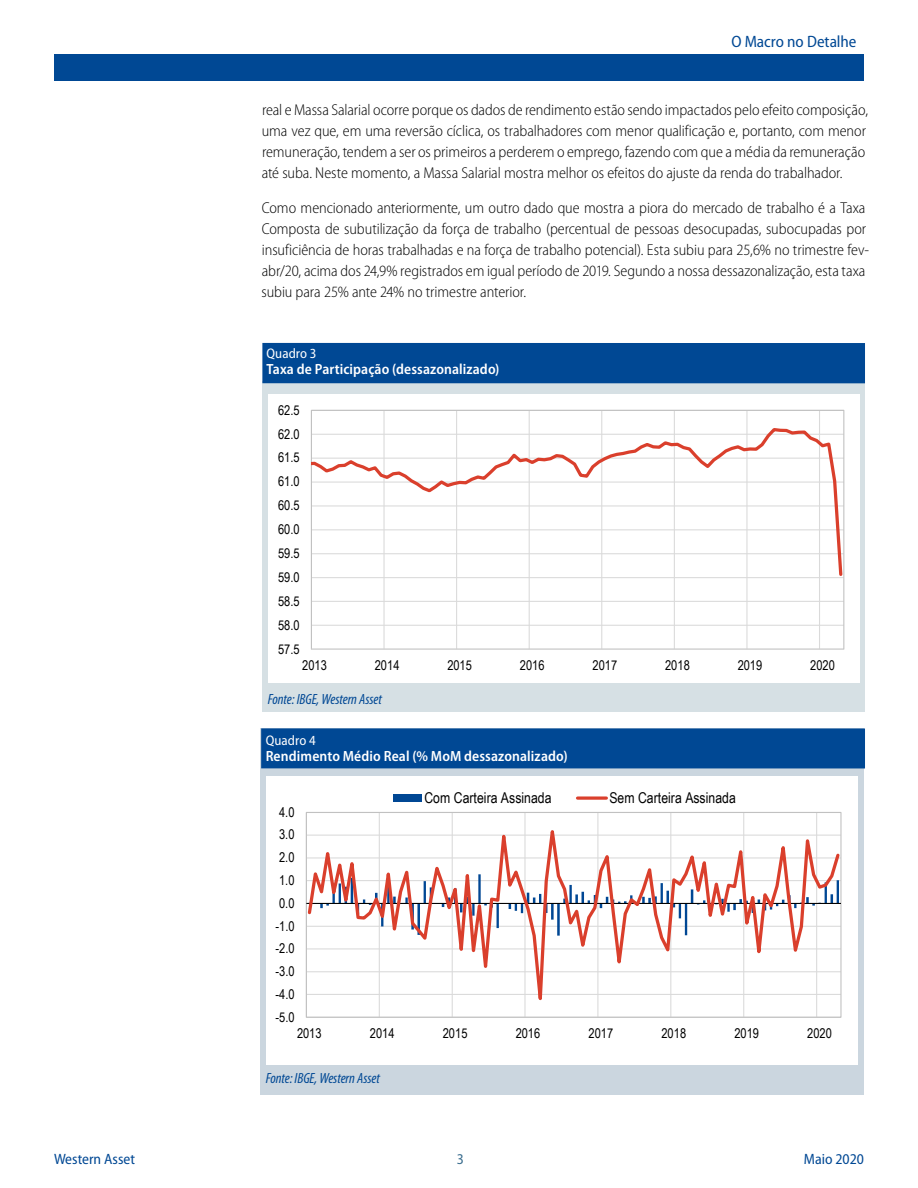
<style>
.page{position:relative;width:918px;height:1188px;background:#fff}
.page>*{position:absolute;margin:0;border:0;box-sizing:border-box;transform-origin:0 0}
.t1{font:semi-condensed 16.5px "Myriad Pro";color:#004894}
.t2{font:300 semi-condensed 15.75px/21px "Myriad Pro";letter-spacing:-.005em;color:#000}
.t3{font:semi-condensed 15px "Myriad Pro";color:#004894}
.t4{font:semi-condensed 15px "Myriad Pro";color:#3b6e8f}
.t5{font:600 semi-condensed 14.85px "Myriad Pro";letter-spacing:.005em;color:#fff}
.t6{font:14.85px "Arial Narrow";color:#000}
.t7{font:italic condensed 14.85px "Myriad Pro";letter-spacing:-.005em;color:#004794}
.t8{font:italic condensed 14.85px "Myriad Pro";letter-spacing:-.005em;color:#004894}
.t9{font:semi-condensed 13.95px "Myriad Pro";letter-spacing:.005em;color:#fff}
.t10{font:13.5px "Arial Narrow";letter-spacing:-.005em;color:#000}
</style>
<div class="page">
<div style="left:54px;top:54px;width:810px;height:27px;background:#004894"></div>
<div style="left:262px;top:382px;width:603px;height:330px;background:#d6e0e4"></div>
<div style="left:262px;top:343px;width:603px;height:40px;background:#004894"></div>
<div style="left:260px;top:728px;width:604px;height:367px;background:#cbd6df"></div>
<div style="left:261px;top:728px;width:604px;height:40px;background:#004894"></div>
<div style="left:268px;top:394px;width:592px;height:288px;background:#fff"></div>
<hr style="left:311px;top:625px;width:533px;height:1px;background:#dadada">
<hr style="left:311px;top:601px;width:533px;height:1px;background:#dadada">
<hr style="left:383px;top:410px;width:2px;height:239px;background:#dadada">
<hr style="left:456px;top:410px;width:1px;height:239px;background:#dadada">
<hr style="left:529px;top:410px;width:1px;height:239px;background:#dadada">
<hr style="left:601px;top:410px;width:1px;height:239px;background:#dadada">
<hr style="left:674px;top:410px;width:1px;height:239px;background:#dadada">
<hr style="left:746px;top:410px;width:1px;height:239px;background:#dadada">
<hr style="left:819px;top:410px;width:1px;height:239px;background:#dadada">
<hr style="left:311px;top:649px;width:533px;height:1px;background:#dadada">
<svg style="left:311px;top:426px;width:533px;height:152px"></svg>
<div style="left:266px;top:776px;width:591px;height:289px;background:#fff"></div>
<svg style="left:306px;top:812px;width:536px;height:206px"></svg>
<div style="left:393px;top:794px;width:28px;height:8px;background:#004794"></div>
<svg style="left:578px;top:796px;width:28px;height:4px"></svg>
<p class="t1" style="left:731px;top:32px;width:127px">O Macro no Detalhe</p>
<p class="t2" style="left:262px;top:100px;width:608px">real e Massa Salarial ocorre porque os dados de rendimento estão sendo impactados pelo efeito composição, uma vez que, em uma reversão cíclica, os trabalhadores com menor qualificação e, portanto, com menor remuneração, tendem a ser os primeiros a perderem o emprego, fazendo com que a média da remuneração até suba. Neste momento, a Massa Salarial mostra melhor os efeitos do ajuste da renda do trabalhador.</p>
<p class="t2" style="left:262px;top:197px;width:609px">Como mencionado anteriormente, um outro dado que mostra a piora do mercado de trabalho é a Taxa Composta de subutilização da força de trabalho (percentual de pessoas desocupadas, subocupadas por insuficiência de horas trabalhadas e na força de trabalho potencial). Esta subiu para 25,6% no trimestre fev&shy;abr/20, acima dos 24,9% registrados em igual período de 2019. Segundo a nossa dessazonalização, esta taxa subiu para 25% ante 24% no trimestre anterior.</p>
<p class="t9" style="left:266px;top:346px;width:52px">Quadro 3</p>
<p class="t5" style="left:266px;top:361px;width:235px">Taxa de Participação (dessazonalizado)</p>
<p class="t10" style="left:278px;top:400px;width:23px">62.5</p>
<p class="t10" style="left:278px;top:424px;width:23px">62.0</p>
<p class="t10" style="left:278px;top:448px;width:23px">61.5</p>
<p class="t10" style="left:278px;top:472px;width:23px">61.0</p>
<p class="t10" style="left:278px;top:496px;width:23px">60.5</p>
<p class="t10" style="left:278px;top:519px;width:23px">60.0</p>
<p class="t10" style="left:278px;top:543px;width:23px">59.5</p>
<p class="t10" style="left:278px;top:567px;width:23px">59.0</p>
<p class="t10" style="left:278px;top:591px;width:23px">58.5</p>
<p class="t10" style="left:278px;top:615px;width:23px">58.0</p>
<p class="t10" style="left:278px;top:639px;width:23px">57.5</p>
<p class="t10" style="left:302px;top:655px;width:26px">2013</p>
<p class="t10" style="left:375px;top:655px;width:26px">2014</p>
<p class="t10" style="left:447px;top:655px;width:26px">2015</p>
<p class="t10" style="left:520px;top:655px;width:26px">2016</p>
<p class="t10" style="left:593px;top:655px;width:26px">2017</p>
<p class="t10" style="left:665px;top:655px;width:26px">2018</p>
<p class="t10" style="left:738px;top:655px;width:26px">2019</p>
<p class="t10" style="left:810px;top:655px;width:26px">2020</p>
<p class="t7" style="left:268px;top:691px;width:116px">Fonte: IBGE, Western Asset</p>
<p class="t9" style="left:266px;top:732px;width:52px">Quadro 4</p>
<p class="t5" style="left:266px;top:748px;width:303px">Rendimento Médio Real (% MoM dessazonalizado)</p>
<p class="t10" style="left:279px;top:802px;width:17px">4.0</p>
<p class="t10" style="left:279px;top:825px;width:17px">3.0</p>
<p class="t10" style="left:279px;top:848px;width:17px">2.0</p>
<p class="t10" style="left:279px;top:870px;width:17px">1.0</p>
<p class="t10" style="left:279px;top:893px;width:17px">0.0</p>
<p class="t10" style="left:275px;top:916px;width:21px">-1.0</p>
<p class="t10" style="left:275px;top:939px;width:21px">-2.0</p>
<p class="t10" style="left:275px;top:961px;width:21px">-3.0</p>
<p class="t10" style="left:275px;top:984px;width:21px">-4.0</p>
<p class="t10" style="left:275px;top:1007px;width:21px">-5.0</p>
<p class="t6" style="left:424px;top:787px;width:129px">Com Carteira Assinada</p>
<p class="t6" style="left:609px;top:787px;width:128px">Sem Carteira Assinada</p>
<p class="t10" style="left:297px;top:1023px;width:26px">2013</p>
<p class="t10" style="left:370px;top:1023px;width:26px">2014</p>
<p class="t10" style="left:443px;top:1023px;width:26px">2015</p>
<p class="t10" style="left:516px;top:1023px;width:26px">2016</p>
<p class="t10" style="left:589px;top:1023px;width:26px">2017</p>
<p class="t10" style="left:662px;top:1023px;width:26px">2018</p>
<p class="t10" style="left:734px;top:1023px;width:26px">2019</p>
<p class="t10" style="left:807px;top:1023px;width:26px">2020</p>
<p class="t8" style="left:266px;top:1070px;width:116px">Fonte: IBGE, Western Asset</p>
<p class="t3" style="left:54px;top:1151px;width:83px">Western Asset</p>
<p class="t3" style="left:804px;top:1151px;width:62px">Maio 2020</p>
<p class="t4" style="left:457px;top:1151px;width:9px">3</p>
</div>
